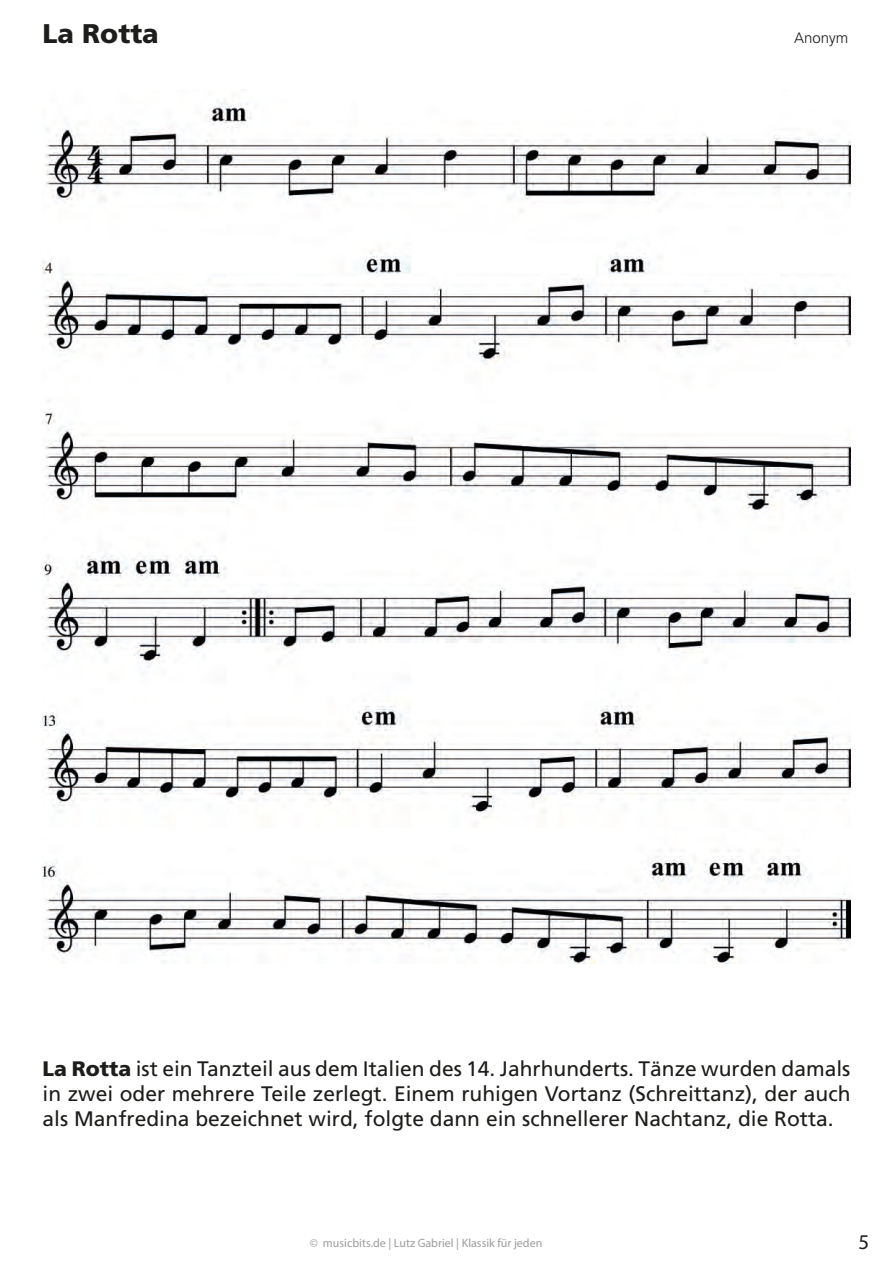
<style>
.page{position:relative;width:893px;height:1263px;background:#fff}
.page>*{position:absolute;margin:0;border:0;box-sizing:border-box;transform-origin:0 0}
.t1{font:900 27px "Frutiger";color:#1d1d1b}
.t2{font:21px/25.2px "Frutiger";color:#1d1d1b;text-align:justify}
.t3{font:21px "Myriad Pro";color:#1d1d1b}
.t4{font:300 15px "Frutiger";color:#1d1d1b}
.t5{font:12px "Myriad Pro";color:#9d9d9d}
.s1{font-weight:900}
</style>
<div class="page">
<img style="left:43px;top:89px;width:807px;height:874px">
<p class="t1" style="left:43px;top:17px;width:118px">La Rotta</p>
<p class="t4" style="left:794px;top:29px;width:56px">Anonym</p>
<p class="t2" style="left:43px;top:1056px;width:809px"><span class="s1">La Rotta</span> ist ein Tanzteil aus dem Italien des 14. Jahrhunderts. Tänze wurden damals in zwei oder mehrere Teile zerlegt. Einem ruhigen Vortanz (Schreittanz), der auch als Manfredina bezeichnet wird, folgte dann ein schnellerer Nachtanz, die Rotta.</p>
<p class="t5" style="left:310px;top:1235px;width:234px">© musicbits.de | Lutz Gabriel | Klassik für jeden</p>
<p class="t3" style="left:858px;top:1229px;width:12px">5</p>
</div>
